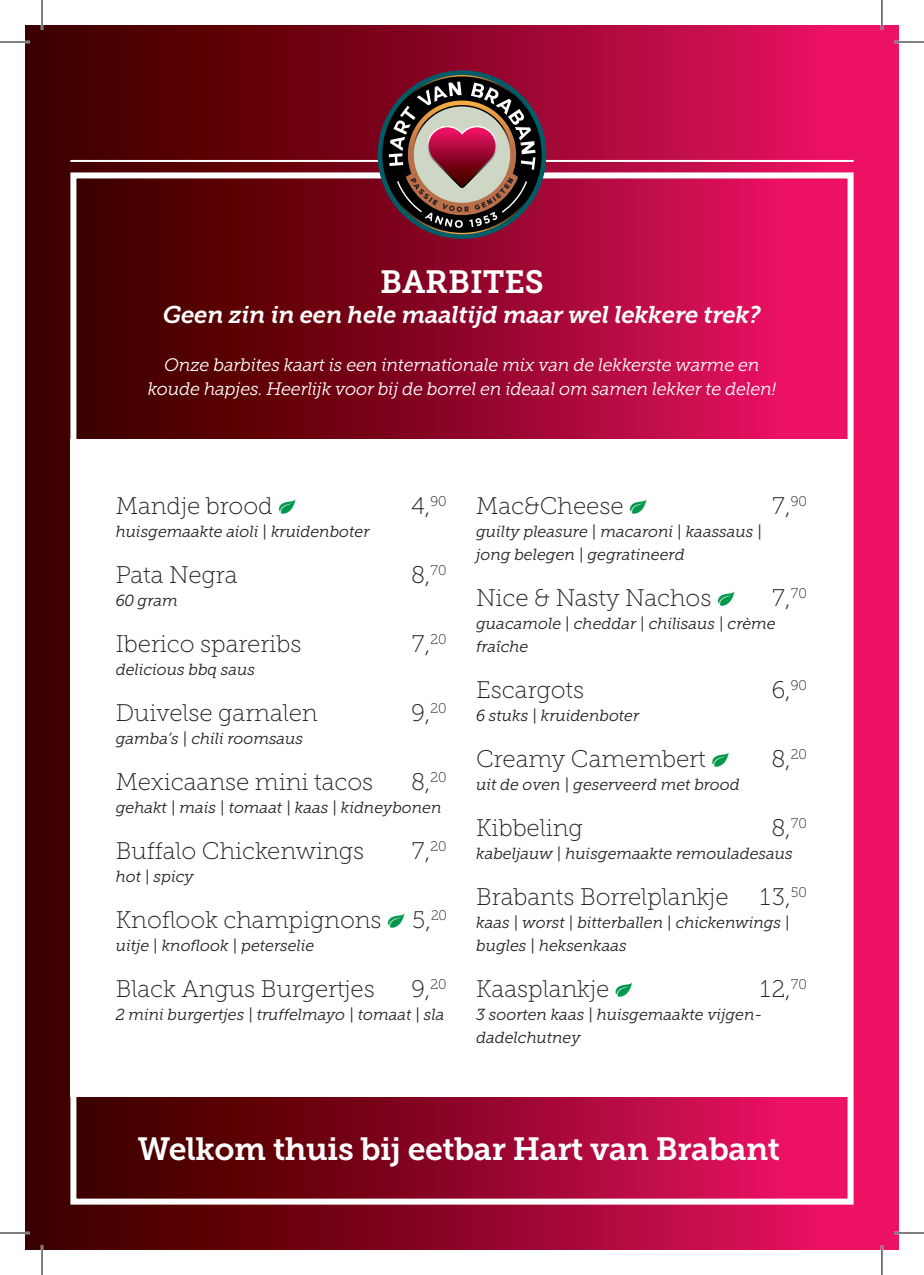
<style>
.page{position:relative;width:924px;height:1275px;background:#fff}
.page>*{position:absolute;margin:0;border:0;box-sizing:border-box;transform-origin:0 0}
.Bijschrift{font:32px "Museo Slab 700";letter-spacing:-.01em;color:#fff}
.TITEL{font:32px "Museo Slab 700";letter-spacing:-.005em;color:#fff}
.t1{font:24px "Museo Slab 100";color:#231f20}
.Bijschrift-2{font:italic 24px "Museo Slab 700";letter-spacing:-.015em;color:#fff}
.Bijschrift-3{font:italic 18px "Museo Slab 300";letter-spacing:-.015em;color:#fff}
.Bijschrift-4{font:italic 16px/23px "Museo Slab 300";letter-spacing:-.005em;color:#231f20}
.s1{font-family:"Leafs";font-size:22px;color:#00984a}
</style>
<div class="page">
<div style="left:25px;top:25px;width:873px;height:1225px;background:linear-gradient(to right,#320000,#f21267)"></div>
<div style="left:70px;top:175px;width:777px;height:1029px;background:linear-gradient(to right,#320000,#f21167)"></div>
<div style="left:70px;top:439px;width:777px;height:657px;background:#fff"></div>
<hr style="left:70px;top:160px;width:783px;height:2px;background:#fff">
<div style="left:70px;top:172px;width:783px;height:1032px;border:6px solid #fff"></div>
<svg style="left:377px;top:70px;width:169px;height:169px"></svg>
<svg style="left:382px;top:75px;width:159px;height:159px"></svg>
<hr style="left:0;top:41px;width:30px;height:2px;background:#fff">
<hr style="left:893px;top:41px;width:30px;height:2px;background:#fff">
<hr style="left:0;top:1231px;width:30px;height:3px;background:#fff">
<hr style="left:893px;top:1231px;width:30px;height:3px;background:#fff">
<hr style="left:41px;top:0;width:2px;height:30px;background:#fff">
<hr style="left:41px;top:1245px;width:2px;height:30px;background:#fff">
<hr style="left:880px;top:0;width:2px;height:30px;background:#fff">
<hr style="left:880px;top:1245px;width:2px;height:30px;background:#fff">
<hr style="left:0;top:42px;width:30px;height:1px;background:#000">
<hr style="left:893px;top:42px;width:30px;height:1px;background:#000">
<hr style="left:0;top:1232px;width:30px;height:1px;background:#000">
<hr style="left:893px;top:1232px;width:30px;height:1px;background:#000">
<hr style="left:42px;top:0;width:1px;height:30px;background:#000">
<hr style="left:42px;top:1245px;width:1px;height:30px;background:#000">
<hr style="left:881px;top:0;width:1px;height:30px;background:#000">
<hr style="left:881px;top:1245px;width:1px;height:30px;background:#000">
<p class="TITEL" style="left:380px;top:264px;width:165px">BARBITES</p>
<p class="Bijschrift-2" style="left:163px;top:301px;width:599px">Geen zin in een hele maaltijd maar wel lekkere trek?</p>
<p class="Bijschrift-3" style="left:164px;top:355px;width:596px">Onze barbites kaart is een internationale mix van de lekkerste warme en</p>
<p class="Bijschrift-3" style="left:148px;top:379px;width:629px">koude hapjes. Heerlijk voor bij de borrel en ideaal om samen lekker te delen!</p>
<p class="t1" style="left:116px;top:492px;width:183px">Mandje brood <span class="s1">M</span></p>
<p class="t1" style="left:411px;top:492px;width:36px">4,<sup>90</sup></p>
<p class="Bijschrift-4" style="left:116px;top:520px;width:255px">huisgemaakte aioli | kruidenboter</p>
<p class="t1" style="left:116px;top:561px;width:123px">Pata Negra</p>
<p class="t1" style="left:411px;top:561px;width:36px">8,<sup>70</sup></p>
<p class="Bijschrift-4" style="left:116px;top:589px;width:63px">60 gram</p>
<p class="t1" style="left:116px;top:630px;width:187px">Iberico spareribs</p>
<p class="t1" style="left:411px;top:630px;width:36px">7,<sup>20</sup></p>
<p class="Bijschrift-4" style="left:116px;top:658px;width:141px">delicious bbq saus</p>
<p class="t1" style="left:116px;top:699px;width:203px">Duivelse garnalen</p>
<p class="t1" style="left:411px;top:699px;width:36px">9,<sup>20</sup></p>
<p class="Bijschrift-4" style="left:116px;top:727px;width:189px">gamba’s | chili roomsaus</p>
<p class="t1" style="left:116px;top:768px;width:259px">Mexicaanse mini tacos</p>
<p class="t1" style="left:411px;top:768px;width:36px">8,<sup>20</sup></p>
<p class="Bijschrift-4" style="left:116px;top:796px;width:327px">gehakt | mais | tomaat | kaas | kidneybonen</p>
<p class="t1" style="left:116px;top:837px;width:250px">Buffalo Chickenwings</p>
<p class="t1" style="left:411px;top:837px;width:36px">7,<sup>20</sup></p>
<p class="Bijschrift-4" style="left:116px;top:865px;width:79px">hot | spicy</p>
<p class="t1" style="left:116px;top:906px;width:332px">Knoflook champignons <span class="s1">M</span> 5,<sup>20</sup></p>
<p class="Bijschrift-4" style="left:116px;top:934px;width:200px">uitje | knoflook | peterselie</p>
<p class="t1" style="left:116px;top:975px;width:260px">Black Angus Burgertjes</p>
<p class="t1" style="left:411px;top:975px;width:36px">9,<sup>20</sup></p>
<p class="Bijschrift-4" style="left:116px;top:1003px;width:330px">2 mini burgertjes | truffelmayo | tomaat | sla</p>
<p class="t1" style="left:476px;top:492px;width:174px">Mac&amp;Cheese <span class="s1">M</span></p>
<p class="t1" style="left:771px;top:492px;width:36px">7,<sup>90</sup></p>
<p class="Bijschrift-4" style="left:476px;top:520px;width:287px">guilty pleasure | macaroni | kaassaus | jong belegen | gegratineerd</p>
<p class="t1" style="left:476px;top:584px;width:261px">Nice &amp; Nasty Nachos <span class="s1">M</span></p>
<p class="t1" style="left:771px;top:584px;width:36px">7,<sup>70</sup></p>
<p class="Bijschrift-4" style="left:476px;top:612px;width:301px">guacamole | cheddar | chilisaus | crème fraîche</p>
<p class="t1" style="left:476px;top:676px;width:109px">Escargots</p>
<p class="t1" style="left:771px;top:676px;width:36px">6,<sup>90</sup></p>
<p class="Bijschrift-4" style="left:476px;top:704px;width:164px">6 stuks | kruidenboter</p>
<p class="t1" style="left:476px;top:745px;width:256px">Creamy Camembert <span class="s1">M</span></p>
<p class="t1" style="left:771px;top:745px;width:36px">8,<sup>20</sup></p>
<p class="Bijschrift-4" style="left:476px;top:773px;width:265px">uit de oven | geserveerd met brood</p>
<p class="t1" style="left:476px;top:814px;width:108px">Kibbeling</p>
<p class="t1" style="left:771px;top:814px;width:36px">8,<sup>70</sup></p>
<p class="Bijschrift-4" style="left:476px;top:842px;width:318px">kabeljauw | huisgemaakte remouladesaus</p>
<p class="t1" style="left:476px;top:883px;width:254px">Brabants Borrelplankje</p>
<p class="t1" style="left:758px;top:883px;width:49px">13,<sup>50</sup></p>
<p class="Bijschrift-4" style="left:476px;top:911px;width:315px">kaas | worst | bitterballen | chickenwings | bugles | heksenkaas</p>
<p class="t1" style="left:476px;top:975px;width:159px">Kaasplankje <span class="s1">M</span></p>
<p class="t1" style="left:758px;top:975px;width:49px">12,<sup>70</sup></p>
<p class="Bijschrift-4" style="left:476px;top:1003px;width:287px">3 soorten kaas | huisgemaakte vijgen&shy;dadelchutney</p>
<p class="Bijschrift" style="left:138px;top:1130px;width:643px">Welkom thuis bij eetbar Hart van Brabant</p>
</div>
